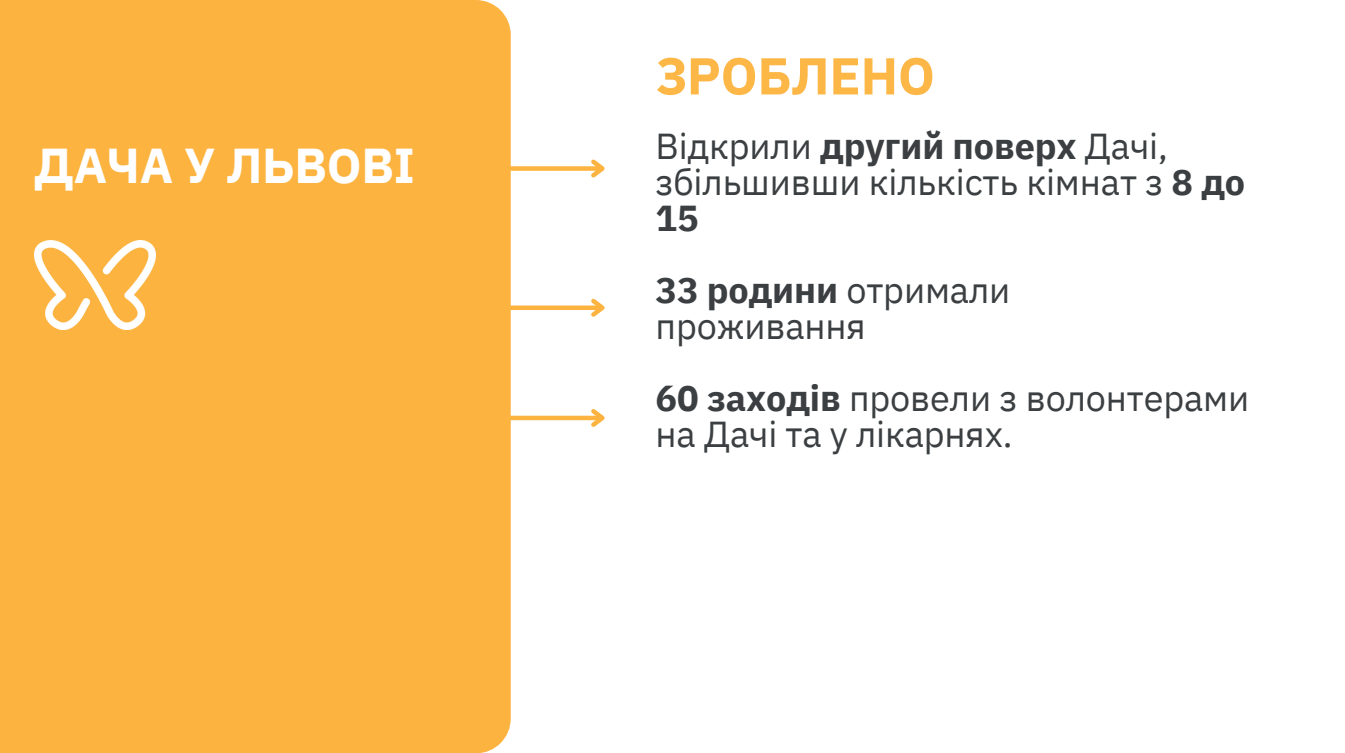
<style>
.page{position:relative;width:1345px;height:753px;background:#fff}
.page>*{position:absolute;margin:0;border:0;box-sizing:border-box;transform-origin:0 0}
.t1{font:700 51.75px "IBM Plex Sans";letter-spacing:-.005em;color:#fdb746}
.t2{font:700 48.75px "IBM Plex Sans";letter-spacing:-.005em;color:#fff}
.t3{font:36px/36px "IBM Plex Sans";letter-spacing:-.005em;color:#3b3f41}
.t4{font:700 36px "IBM Plex Sans";letter-spacing:-.005em;color:#3b3f41}
.s1{font-weight:700}
.s2{font-weight:400}
</style>
<div class="page">
<div style="left:127px;top:305px;width:475px;height:5px;background:#fcb33f"></div>
<svg style="left:587px;top:298px;width:18px;height:19px"></svg>
<div style="left:0;top:0;width:511px;height:753px;background:#fcb33f"></div>
<div style="left:127px;top:166px;width:475px;height:5px;background:#fcb33f"></div>
<svg style="left:587px;top:159px;width:18px;height:19px"></svg>
<img style="left:34px;top:240px;width:122px;height:89px">
<hr style="left:127px;top:416px;width:475px;height:4px;background:#fcb33f">
<svg style="left:587px;top:409px;width:18px;height:18px"></svg>
<h1 class="t2" style="left:34px;top:133px;width:382px">ДАЧА У ЛЬВОВІ</h1>
<p class="t1" style="left:655px;top:41px;width:281px">ЗРОБЛЕНО</p>
<h1 class="t3" style="left:655px;top:127px;width:591px">Відкрили <span class="s1">другий поверх</span> Дачі, збільшивши кількість кімнат з <span class="s1">8 до<br>15</span></h1>
<p class="t4" style="left:655px;top:266px;width:356px">33 родини <span class="s2">отримали</span></p>
<p class="t3" style="left:655px;top:307px;width:212px">проживання</p>
<p class="t3" style="left:655px;top:379px;width:595px"><span class="s1">60 заходів</span> провели з волонтерами на Дачі та у лікарнях.</p>
</div>
